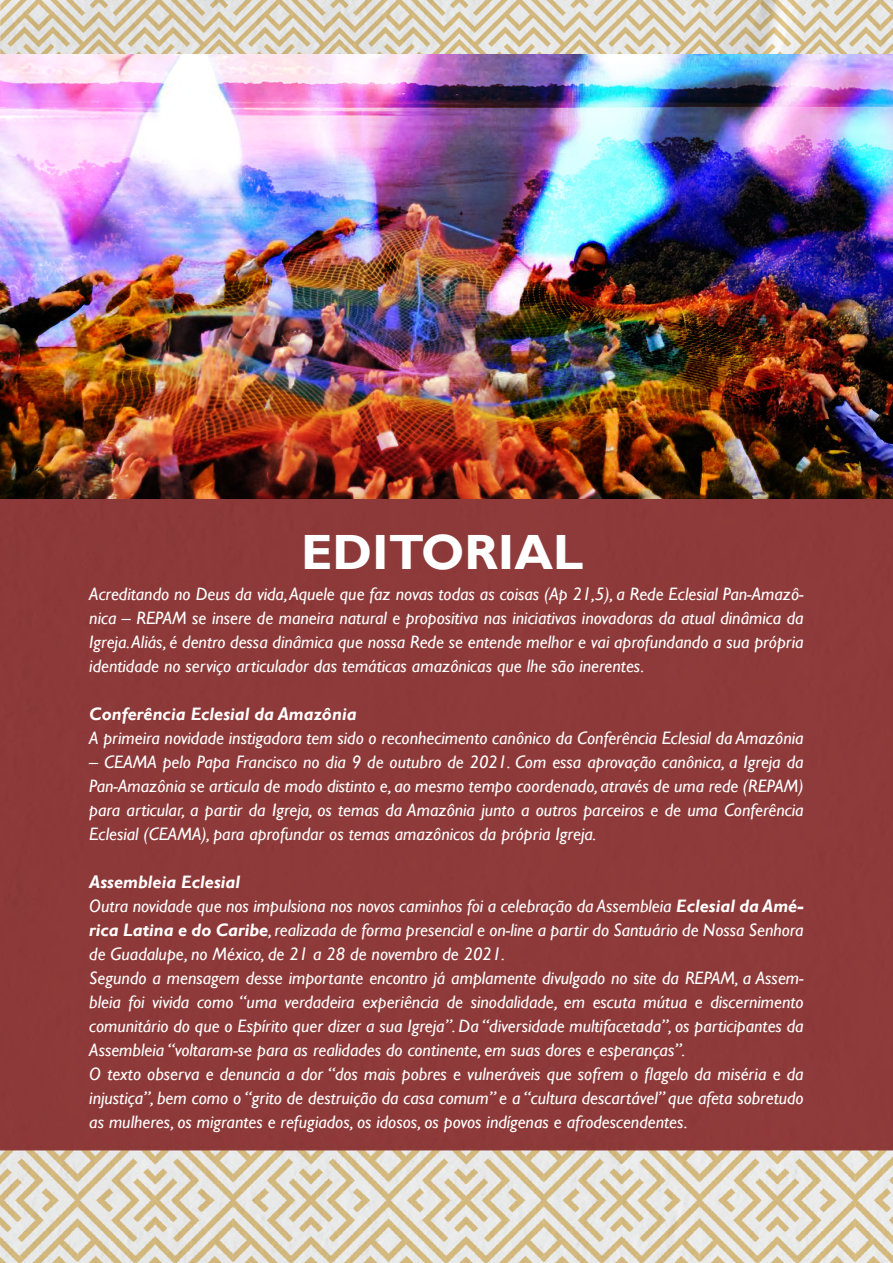
<style>
.page{position:relative;width:893px;height:1263px;background:#fff}
.page>*{position:absolute;margin:0;border:0;box-sizing:border-box;transform-origin:0 0}
.t1{font:700 49.5px "Gill Sans";color:#fff}
.t2{font:italic 18px/24px "Gill Sans";color:#fff;text-align:justify}
.t3{font:italic 700 18px "Gill Sans";color:#fff}
.s1{font-weight:700}
</style>
<div class="page">
<img style="left:0;top:0;width:893px;height:54px">
<img style="left:0;top:499px;width:893px;height:764px">
<img style="left:0;top:54px;width:893px;height:445px">
<h1 class="t1" style="left:301px;top:522px;width:284px">EDITORIAL</h1>
<p class="t2" style="left:89px;top:582px;width:716px">Acreditando no Deus da vida, Aquele que faz novas todas as coisas (Ap 21,5), a Rede Eclesial Pan-Amazô&shy;nica – REPAM se insere de maneira natural e propositiva nas iniciativas inovadoras da atual dinâmica da Igreja. Aliás, é dentro dessa dinâmica que nossa Rede se entende melhor e vai aprofundando a sua própria identidade no serviço articulador das temáticas amazônicas que lhe são inerentes.</p>
<p class="t3" style="left:89px;top:703px;width:269px">Conferência Eclesial da Amazônia</p>
<p class="t2" style="left:89px;top:726px;width:716px">A primeira novidade instigadora tem sido o reconhecimento canônico da Conferência Eclesial da Amazônia</p>
<p class="t2" style="left:89px;top:750px;width:716px">– CEAMA pelo Papa Francisco no dia 9 de outubro de 2021. Com essa aprovação canônica, a Igreja da Pan-Amazônia se articula de modo distinto e, ao mesmo tempo coordenado, através de uma rede (REPAM) para articular, a partir da Igreja, os temas da Amazônia junto a outros parceiros e de uma Conferência Eclesial (CEAMA), para aprofundar os temas amazônicos da própria Igreja.</p>
<p class="t2" style="left:89px;top:870px;width:716px;text-align:left"><span class="s1">Assembleia Eclesial<br></span>Outra novidade que nos impulsiona nos novos caminhos foi a celebração da Assembleia <span class="s1">Eclesial da Amé&shy;rica Latina e do Caribe</span>, realizada de forma presencial e on-line a partir do Santuário de Nossa Senhora de Guadalupe, no México, de 21 a 28 de novembro de 2021.<br>Segundo a mensagem desse importante encontro já amplamente divulgado no site da REPAM, a Assem&shy;bleia foi vivida como “uma verdadeira experiência de sinodalidade, em escuta mútua e discernimento comunitário do que o Espírito quer dizer a sua Igreja”. Da “diversidade multifacetada”, os participantes da Assembleia “voltaram-se para as realidades do continente, em suas dores e esperanças”.<br>O texto observa e denuncia a dor “dos mais pobres e vulneráveis que sofrem o flagelo da miséria e da injustiça”, bem como o “grito de destruição da casa comum” e a “cultura descartável” que afeta sobretudo as mulheres, os migrantes e refugiados, os idosos, os povos indígenas e afrodescendentes.</p>
</div>
